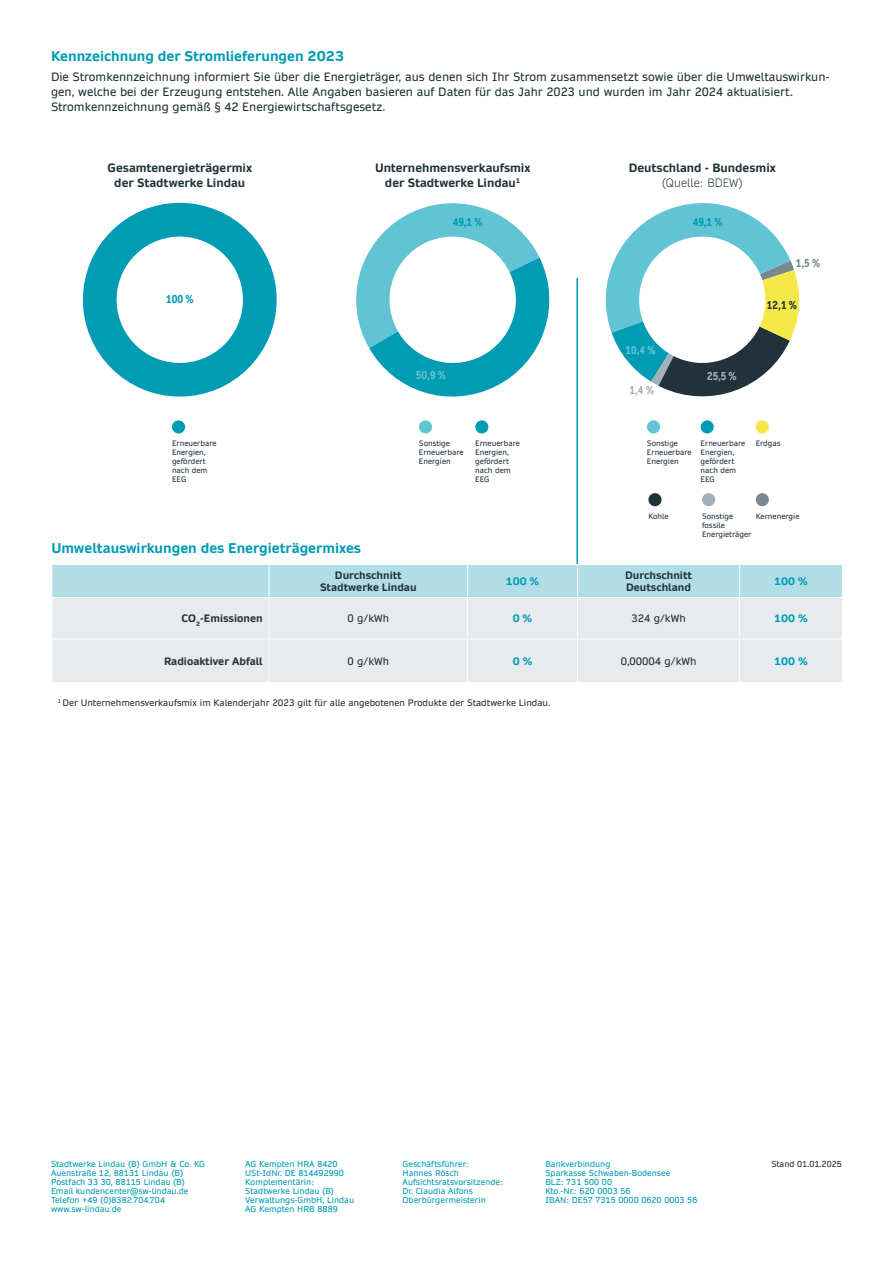
<style>
.page{position:relative;width:893px;height:1263px;background:#fff}
.page>*{position:absolute;margin:0;border:0;box-sizing:border-box;transform-origin:0 0}
.t1{font:700 13.5px "Daytona Pro";color:#009cb4}
.t2{font:11.55px/15px "Daytona Pro";color:#21333a}
.t3{font:700 11.55px/15.5px "Daytona Pro";color:#21333a;text-align:center}
.t4{font:300 11.55px "Daytona Pro";color:#21333a}
.t5{font:700 condensed 10.95px "Daytona Pro";color:#009cb4}
.t6{font:700 condensed 10.95px "Daytona Pro";color:#62c3d4}
.t7{font:700 condensed 10.95px "Daytona Pro";color:#a2b0b9}
.t8{font:700 condensed 10.95px "Daytona Pro";color:#21333a}
.t9{font:700 condensed 10.95px "Daytona Pro";color:#778892}
.t10{font:700 10.35px/12.3px "Daytona Pro";color:#21333a;text-align:center}
.t11{font:10.35px "Daytona Pro";color:#21333a}
.t12{font:700 10.35px "Daytona Pro";color:#009cb4}
.t13{font:9px "Daytona Pro";color:#21333a}
.t14{font:8.25px/9px "Daytona Pro";color:#009cb4}
.t15{font:8.25px "Daytona Pro";color:#21333a}
.t16{font:7.5px/9px "Daytona Pro";color:#21333a}
</style>
<div class="page">
<svg style="left:605px;top:203px;width:195px;height:194px"></svg>
<svg style="left:356px;top:203px;width:194px;height:194px"></svg>
<div style="left:83px;top:203px;width:194px;height:194px;background:#009cb4;border-radius:50%"></div>
<svg style="left:108px;top:228px;width:144px;height:144px"></svg>
<div style="left:419px;top:420px;width:13px;height:13px;background:#62c3d4;border-radius:50%"></div>
<div style="left:647px;top:420px;width:13px;height:13px;background:#62c3d4;border-radius:50%"></div>
<div style="left:475px;top:420px;width:13px;height:13px;background:#009cb4;border-radius:50%"></div>
<div style="left:172px;top:420px;width:13px;height:13px;background:#009cb4;border-radius:50%"></div>
<div style="left:701px;top:420px;width:13px;height:13px;background:#009cb4;border-radius:50%"></div>
<div style="left:756px;top:420px;width:13px;height:13px;background:#f4e847;border-radius:50%"></div>
<div style="left:648px;top:493px;width:13px;height:13px;background:#21333a;border-radius:50%"></div>
<div style="left:702px;top:493px;width:13px;height:13px;background:#a2b0b9;border-radius:50%"></div>
<div style="left:756px;top:493px;width:13px;height:13px;background:#778892;border-radius:50%"></div>
<hr style="left:576px;top:278px;width:2px;height:402px;background:#009cb4">
<div style="left:52px;top:565px;width:790px;height:32px;background:#b1dde7"></div>
<div style="left:52px;top:598px;width:790px;height:84px;background:#e7ebee"></div>
<hr style="left:269px;top:565px;width:1px;height:32px;background:#fff">
<hr style="left:468px;top:564px;width:109px;height:1px;background:#fff">
<hr style="left:467px;top:565px;width:1px;height:32px;background:#fff">
<hr style="left:577px;top:564px;width:163px;height:1px;background:#fff">
<hr style="left:577px;top:565px;width:1px;height:32px;background:#fff">
<hr style="left:739px;top:565px;width:1px;height:32px;background:#fff">
<hr style="left:269px;top:598px;width:1px;height:40px;background:#fff">
<hr style="left:468px;top:597px;width:109px;height:1px;background:#fff">
<hr style="left:467px;top:598px;width:1px;height:40px;background:#fff">
<hr style="left:577px;top:597px;width:163px;height:1px;background:#fff">
<hr style="left:577px;top:598px;width:1px;height:40px;background:#fff">
<hr style="left:739px;top:598px;width:1px;height:40px;background:#fff">
<hr style="left:51px;top:638px;width:218px;height:1px;background:#fff">
<hr style="left:269px;top:638px;width:199px;height:1px;background:#fff">
<hr style="left:269px;top:639px;width:1px;height:43px;background:#fff">
<hr style="left:468px;top:638px;width:109px;height:1px;background:#fff">
<hr style="left:467px;top:639px;width:1px;height:43px;background:#fff">
<hr style="left:577px;top:638px;width:163px;height:1px;background:#fff">
<hr style="left:577px;top:639px;width:1px;height:43px;background:#fff">
<hr style="left:740px;top:638px;width:103px;height:1px;background:#fff">
<hr style="left:739px;top:639px;width:1px;height:43px;background:#fff">
<h1 class="t1" style="left:51px;top:48px;width:295px">Kennzeichnung der Stromlieferungen 2023</h1>
<p class="t2" style="left:51px;top:69px;width:780px">Die Stromkennzeichnung informiert Sie über die Energieträger, aus denen sich Ihr Strom zusammensetzt sowie über die Umweltauswirkun&shy;gen, welche bei der Erzeugung entstehen. Alle Angaben basieren auf Daten für das Jahr 2023 und wurden im Jahr 2024 aktualisiert.<br>Stromkennzeichnung gemäß § 42 Energiewirtschaftsgesetz.</p>
<h2 class="t3" style="left:108px;top:160px;width:146px">Gesamtenergieträgermix der Stadtwerke Lindau</h2>
<h3 class="t5" style="left:166px;top:292px;width:29px">100 %</h3>
<h2 class="t3" style="left:375px;top:160px;width:157px">Unternehmensverkaufsmix der Stadtwerke Lindau<sup>1</sup></h2>
<h2 class="t3" style="left:629px;top:160px;width:149px">Deutschland - Bundesmix</h2>
<h2 class="t4" style="left:662px;top:176px;width:82px">(Quelle: BDEW)</h2>
<h3 class="t5" style="left:453px;top:214px;width:31px">49,1 %</h3>
<h3 class="t5" style="left:693px;top:215px;width:31px">49,1 %</h3>
<h3 class="t9" style="left:796px;top:256px;width:26px">1,5 %</h3>
<h3 class="t8" style="left:767px;top:298px;width:32px">12,1 %</h3>
<h3 class="t6" style="left:416px;top:367px;width:32px">50,9 %</h3>
<h3 class="t6" style="left:625px;top:343px;width:32px">10,4 %</h3>
<h3 class="t7" style="left:629px;top:382px;width:26px">1,4 %</h3>
<h3 class="t7" style="left:707px;top:368px;width:31px">25,5 %</h3>
<p class="t16" style="left:419px;top:439px;width:46px">Sonstige<br>Erneuerbare<br>Energien</p>
<p class="t16" style="left:647px;top:439px;width:46px">Sonstige<br>Erneuerbare<br>Energien</p>
<p class="t16" style="left:172px;top:439px;width:46px">Erneuerbare<br>Energien, gefördert nach dem<br>EEG</p>
<p class="t16" style="left:701px;top:439px;width:46px">Erneuerbare<br>Energien, gefördert nach dem<br>EEG</p>
<p class="t16" style="left:756px;top:439px;width:26px">Erdgas</p>
<p class="t16" style="left:648px;top:512px;width:22px">Kohle</p>
<p class="t16" style="left:702px;top:512px;width:51px">Sonstige fossile<br>Energieträger</p>
<p class="t16" style="left:756px;top:512px;width:45px">Kernenergie</p>
<p class="t16" style="left:475px;top:439px;width:46px">Erneuerbare<br>Energien, gefördert nach dem<br>EEG</p>
<h1 class="t1" style="left:51px;top:539px;width:311px">Umweltauswirkungen des Energieträgermixes</h1>
<p class="t10" style="left:320px;top:569px;width:98px">Durchschnitt<br>Stadtwerke Lindau</p>
<p class="t12" style="left:506px;top:574px;width:35px">100 %</p>
<p class="t10" style="left:625px;top:569px;width:68px;text-align:left">Durchschnitt<br>Deutschland</p>
<p class="t12" style="left:774px;top:574px;width:35px">100 %</p>
<p class="t10" style="left:182px;top:612px;width:83px">CO<sub>2</sub>-Emissionen</p>
<p class="t11" style="left:348px;top:612px;width:43px">0 g/kWh</p>
<p class="t12" style="left:513px;top:611px;width:21px">0 %</p>
<p class="t11" style="left:631px;top:612px;width:56px">324 g/kWh</p>
<p class="t12" style="left:774px;top:611px;width:35px">100 %</p>
<p class="t10" style="left:164px;top:655px;width:100px">Radioaktiver Abfall</p>
<p class="t11" style="left:348px;top:654px;width:43px">0 g/kWh</p>
<p class="t12" style="left:513px;top:654px;width:21px">0 %</p>
<p class="t11" style="left:621px;top:654px;width:77px">0,00004 g/kWh</p>
<p class="t12" style="left:774px;top:654px;width:35px">100 %</p>
<p class="t13" style="left:58px;top:696px;width:494px"><sup>1</sup> Der Unternehmensverkaufsmix im Kalenderjahr 2023 gilt für alle angebotenen Produkte der Stadtwerke Lindau.</p>
<p class="t14" style="left:51px;top:1159px;width:156px">Stadtwerke Lindau (B) GmbH &amp; Co. KG</p>
<p class="t15" style="left:771px;top:1158px;width:72px">Stand 01.01.2025</p>
<p class="t14" style="left:51px;top:1168px;width:139px">Auenstraße 12, 88131 Lindau (B)<br>Postfach 33 30, 88115 Lindau (B)<br>Email kundencenter@sw-lindau.de<br>Telefon +49 (0)8382.704.704 www.sw-lindau.de</p>
<p class="t14" style="left:245px;top:1159px;width:110px">AG Kempten HRA 8420<br>USt-IdNr. DE 814492990<br>Komplementärin:<br>Stadtwerke Lindau (B)<br>Verwaltungs-GmbH, Lindau<br>AG Kempten HRB 8889</p>
<p class="t14" style="left:403px;top:1159px;width:102px">Geschäftsführer:<br>Hannes Rösch<br>Aufsichtsratsvorsitzende:<br>Dr. Claudia Alfons<br>Oberbürgermeisterin</p>
<p class="t14" style="left:545px;top:1159px;width:154px">Bankverbindung<br>Sparkasse Schwaben-Bodensee<br>BLZ: 731 500 00<br>Kto.-Nr.: 620 0003 56<br>IBAN: DE57 7315 0000 0620 0003 56</p>
</div>
